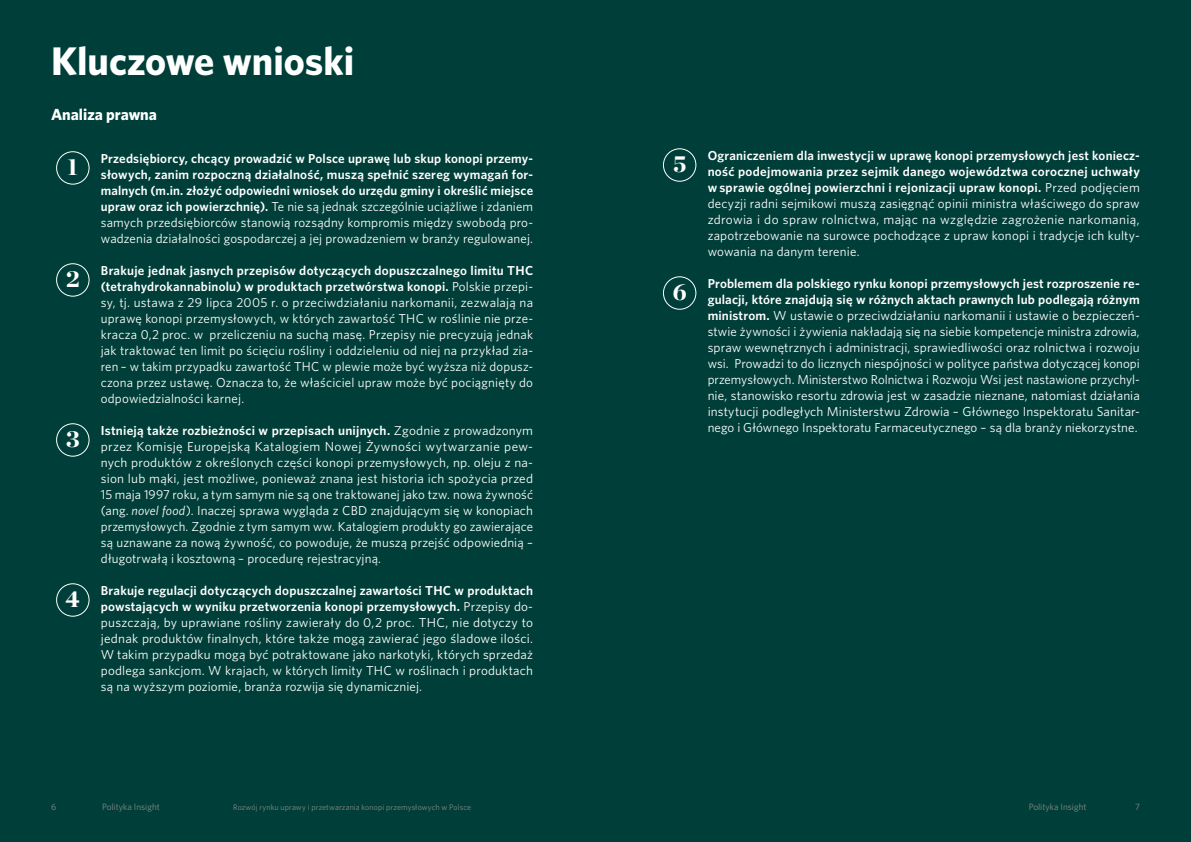
<style>
.page{position:relative;width:1191px;height:842px;background:#003f39}
.page>*{position:absolute;margin:0;border:0;box-sizing:border-box;transform-origin:0 0}
.t1{font:700 40px "Whitney";color:#fff}
.t2{font:900 23.4px "Chronicle Display";color:#fff}
.t3{font:700 16px "Whitney";color:#fff}
.t4{font:13px/16px "Whitney";letter-spacing:.01em;color:#fff;text-align:justify}
.t5{font:600 13px/16px "Whitney";letter-spacing:.01em;color:#fff;text-align:justify}
.t6{font:9.2px "Whitney";color:#878787}
.t7{font:8px "Whitney";letter-spacing:.015em;color:#878787}
.s1{font-weight:400}
.s2{font-weight:600}
.s3{font-style:italic}
</style>
<div class="page">
<div style="left:56px;top:151px;width:33px;height:34px;border:1px solid #fff;border-radius:50%"></div>
<div style="left:56px;top:263px;width:33px;height:34px;border:1px solid #fff;border-radius:50%"></div>
<div style="left:56px;top:423px;width:33px;height:34px;border:1px solid #fff;border-radius:50%"></div>
<div style="left:56px;top:583px;width:33px;height:34px;border:1px solid #fff;border-radius:50%"></div>
<div style="left:663px;top:148px;width:33px;height:34px;border:1px solid #fff;border-radius:50%"></div>
<div style="left:663px;top:276px;width:33px;height:34px;border:1px solid #fff;border-radius:50%"></div>
<h1 class="t1" style="left:51px;top:34px;width:305px">Kluczowe wnioski</h1>
<p class="t3" style="left:51px;top:104px;width:107px">Analiza prawna</p>
<h2 class="t2" style="left:68px;top:148px;width:12px">1</h2>
<h2 class="t2" style="left:66px;top:260px;width:15px">2</h2>
<h2 class="t2" style="left:66px;top:420px;width:15px">3</h2>
<h2 class="t2" style="left:66px;top:580px;width:16px">4</h2>
<p class="t5" style="left:101px;top:151px;width:434px">Przedsiębiorcy, chcący prowadzić w Polsce uprawę lub skup konopi przemy&shy;słowych, zanim rozpoczną działalność, muszą spełnić szereg wymagań for&shy;malnych (m.in. złożyć odpowiedni wniosek do urzędu gminy i określić miejsce upraw oraz ich powierzchnię). <span class="s1">Te nie są jednak szczególnie uciążliwe i zdaniem samych przedsiębiorców stanowią rozsądny kompromis między swobodą pro&shy;wadzenia działalności gospodarczej a jej prowadzeniem w branży regulowanej.</span></p>
<p class="t4" style="left:101px;top:262px;width:434px"><span class="s2">Brakuje jednak jasnych przepisów dotyczących dopuszczalnego limitu THC (tetrahydrokannabinolu) w produktach przetwórstwa konopi.</span> Polskie przepi&shy;sy, tj. ustawa z 29 lipca 2005 r. o przeciwdziałaniu narkomanii, zezwalają na uprawę konopi przemysłowych, w których zawartość THC w roślinie nie prze&shy;kracza 0,2 proc. w przeliczeniu na suchą masę. Przepisy nie precyzują jednak jak traktować ten limit po ścięciu rośliny i oddzieleniu od niej na przykład zia&shy;ren – w takim przypadku zawartość THC w plewie może być wyższa niż dopusz&shy;czona przez ustawę. Oznacza to, że właściciel upraw może być pociągnięty do odpowiedzialności karnej.</p>
<p class="t4" style="left:101px;top:422px;width:434px"><span class="s2">Istnieją także rozbieżności w przepisach unijnych.</span> Zgodnie z prowadzonym przez Komisję Europejską Katalogiem Nowej Żywności wytwarzanie pew&shy;nych produktów z określonych części konopi przemysłowych, np. oleju z na&shy;sion lub mąki, jest możliwe, ponieważ znana jest historia ich spożycia przed 15 maja 1997 roku, a tym samym nie są one traktowanej jako tzw. nowa żywność (ang. <span class="s3">novel food</span>). Inaczej sprawa wygląda z CBD znajdującym się w konopiach przemysłowych. Zgodnie z tym samym ww. Katalogiem produkty go zawierające są uznawane za nową żywność, co powoduje, że muszą przejść odpowiednią – długotrwałą i kosztowną – procedurę rejestracyjną.</p>
<p class="t4" style="left:101px;top:582px;width:434px"><span class="s2">Brakuje regulacji dotyczących dopuszczalnej zawartości THC w produktach powstających w wyniku przetworzenia konopi przemysłowych.</span> Przepisy do&shy;puszczają, by uprawiane rośliny zawierały do 0,2 proc. THC, nie dotyczy to jednak produktów finalnych, które także mogą zawierać jego śladowe ilości.<br>W takim przypadku mogą być potraktowane jako narkotyki, których sprzedaż podlega sankcjom. W krajach, w których limity THC w roślinach i produktach są na wyższym poziomie, branża rozwija się dynamiczniej.</p>
<h2 class="t2" style="left:673px;top:145px;width:15px">5</h2>
<h2 class="t2" style="left:672px;top:273px;width:15px">6</h2>
<p class="t4" style="left:707px;top:148px;width:434px"><span class="s2">Ograniczeniem dla inwestycji w uprawę konopi przemysłowych jest koniecz&shy;ność podejmowania przez sejmik danego województwa corocznej uchwały w sprawie ogólnej powierzchni i rejonizacji upraw konopi.</span> Przed podjęciem decyzji radni sejmikowi muszą zasięgnąć opinii ministra właściwego do spraw zdrowia i do spraw rolnictwa, mając na względzie zagrożenie narkomanią, zapotrzebowanie na surowce pochodzące z upraw konopi i tradycje ich kulty&shy;wowania na danym terenie.</p>
<p class="t4" style="left:707px;top:276px;width:434px"><span class="s2">Problemem dla polskiego rynku konopi przemysłowych jest rozproszenie re&shy;gulacji, które znajdują się w różnych aktach prawnych lub podlegają różnym ministrom.</span> W ustawie o przeciwdziałaniu narkomanii i ustawie o bezpieczeń&shy;stwie żywności i żywienia nakładają się na siebie kompetencje ministra zdrowia, spraw wewnętrznych i administracji, sprawiedliwości oraz rolnictwa i rozwoju wsi. Prowadzi to do licznych niespójności w polityce państwa dotyczącej konopi przemysłowych. Ministerstwo Rolnictwa i Rozwoju Wsi jest nastawione przychyl&shy;nie, stanowisko resortu zdrowia jest w zasadzie nieznane, natomiast działania instytucji podległych Ministerstwu Zdrowia – Głównego Inspektoratu Sanitar&shy;nego i Głównego Inspektoratu Farmaceutycznego – są dla branży niekorzystne.</p>
<p class="t6" style="left:51px;top:801px;width:7px">6</p>
<p class="t6" style="left:102px;top:801px;width:59px">Polityka Insight</p>
<p class="t7" style="left:233px;top:802px;width:239px">Rozwój rynku uprawy i przetwarzania konopi przemysłowych w Polsce</p>
<p class="t6" style="left:1028px;top:801px;width:59px">Polityka Insight</p>
<p class="t6" style="left:1135px;top:801px;width:6px">7</p>
</div>
